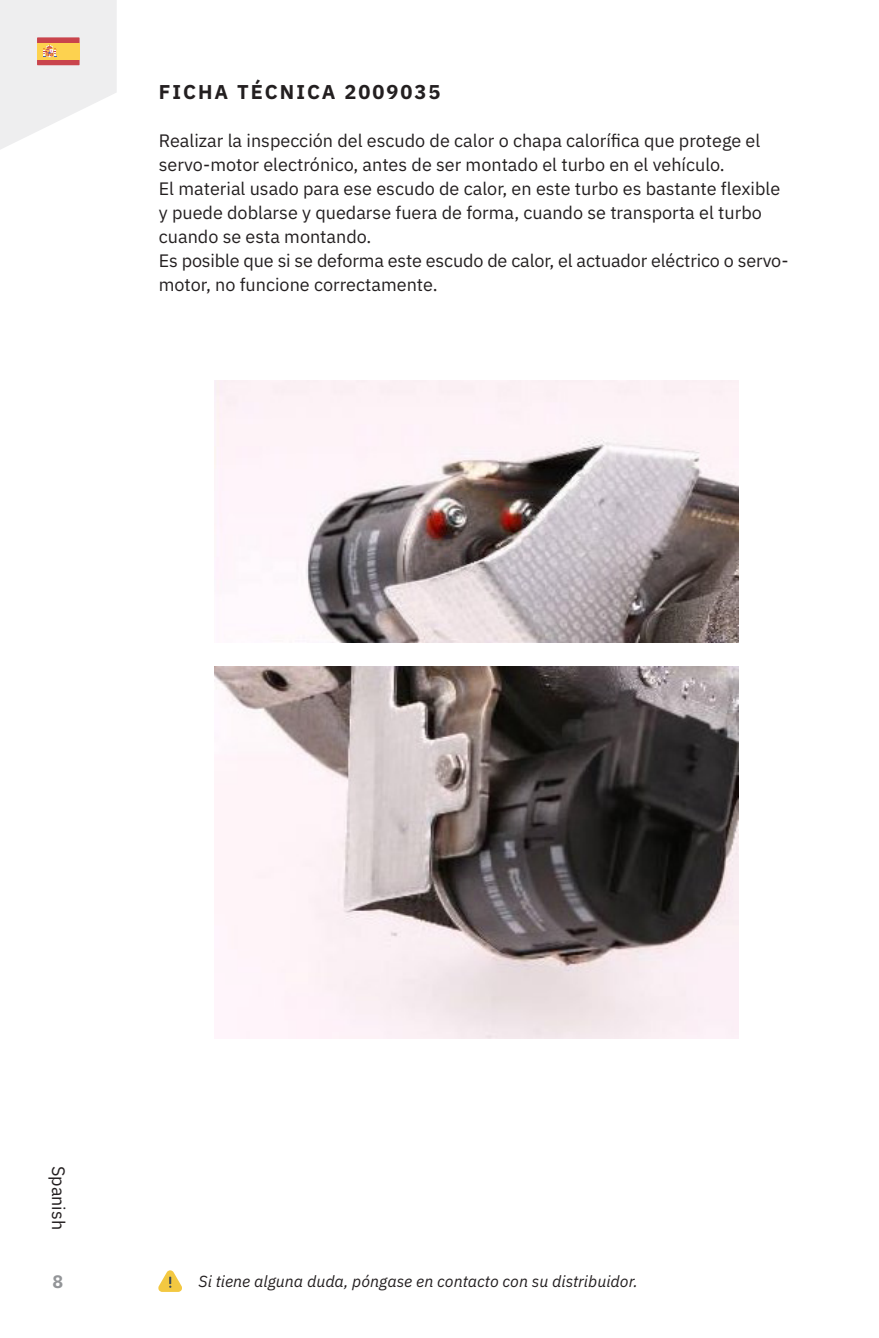
<style>
.page{position:relative;width:879px;height:1338px;background:#fff}
.page>*{position:absolute;margin:0;border:0;box-sizing:border-box;transform-origin:0 0}
.t1{font:700 20px "IBM Plex Sans";letter-spacing:.1em;color:#231f20}
.t2{font:18px/24px "IBM Plex Sans";color:#231f20}
.t3{font:700 18px "IBM Plex Sans";color:#939598}
.t4{font:italic 16px "IBM Plex Sans";color:#231f20}
</style>
<div class="page">
<svg style="left:0;top:0;width:117px;height:150px"></svg>
<svg style="left:158px;top:1270px;width:24px;height:22px"></svg>
<img style="left:215px;top:380px;width:523px;height:262px">
<img style="left:215px;top:667px;width:523px;height:372px">
<p class="t1" style="left:159px;top:76px;width:283px">FICHA TÉCNICA 2009035</p>
<p class="t2" style="left:159px;top:127px;width:603px">Realizar la inspección del escudo de calor o chapa calorífica que protege el servo-motor electrónico, antes de ser montado el turbo en el vehículo.</p>
<p class="t2" style="left:159px;top:175px;width:623px">El material usado para ese escudo de calor, en este turbo es bastante flexible y puede doblarse y quedarse fuera de forma, cuando se transporta el turbo cuando se esta montando.</p>
<p class="t2" style="left:159px;top:247px;width:631px">Es posible que si se deforma este escudo de calor, el actuador eléctrico o servo&shy;motor, no funcione correctamente.</p>
<p class="t2" style="left:72px;top:1166px;width:66px;rotate:90deg">Spanish</p>
<p class="t3" style="left:53px;top:1268px;width:12px">8</p>
<p class="t4" style="left:198px;top:1269px;width:441px">Si tiene alguna duda, póngase en contacto con su distribuidor.</p>
</div>
